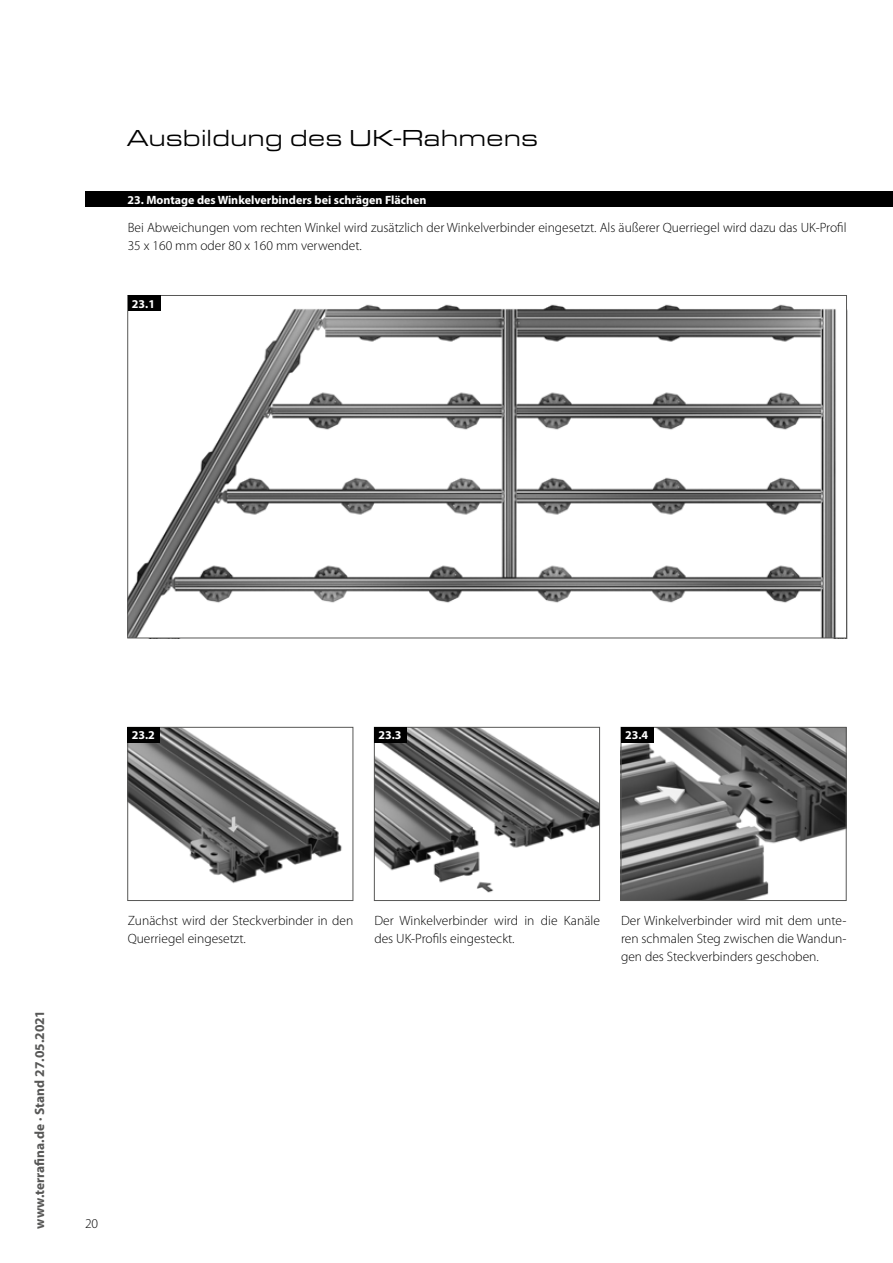
<style>
.page{position:relative;width:893px;height:1263px;background:#fff}
.page>*{position:absolute;margin:0;border:0;box-sizing:border-box;transform-origin:0 0}
.t1{font:24px "Eurostile Extended Roman DTC";color:#000}
.t2{font:300 13.5px/18px "Myriad Pro";color:#000}
.t3{font:700 13.5px "Myriad Pro";color:#575756}
.t4{font:700 12px "Myriad Pro";color:#fff}
</style>
<div class="page">
<div style="left:85px;top:191px;width:808px;height:16px;background:#000"></div>
<img style="left:130px;top:297px;width:706px;height:339px">
<div style="left:128px;top:296px;width:32px;height:15px;background:#000"></div>
<img style="left:130px;top:729px;width:212px;height:155px">
<div style="left:128px;top:727px;width:225px;height:174px;border:1px solid #575756"></div>
<img style="left:376px;top:729px;width:222px;height:164px">
<div style="left:374px;top:727px;width:226px;height:174px;border:1px solid #575756"></div>
<img style="left:623px;top:729px;width:221px;height:170px">
<div style="left:621px;top:727px;width:225px;height:174px;border:1px solid #575756"></div>
<div style="left:128px;top:727px;width:32px;height:16px;background:#000"></div>
<div style="left:374px;top:727px;width:33px;height:16px;background:#000"></div>
<div style="left:621px;top:727px;width:32px;height:16px;background:#000"></div>
<h1 class="t1" style="left:128px;top:126px;width:412px">Ausbildung des UK-Rahmens</h1>
<p class="t4" style="left:128px;top:192px;width:301px">23. Montage des Winkelverbinders bei schrägen Flächen</p>
<p class="t2" style="left:128px;top:219px;width:720px">Bei Abweichungen vom rechten Winkel wird zusätzlich der Winkelverbinder eingesetzt. Als äußerer Querriegel wird dazu das UK-Profil<br>35 x 160 mm oder 80 x 160 mm verwendet.</p>
<p class="t4" style="left:132px;top:296px;width:25px">23.1</p>
<p class="t4" style="left:132px;top:727px;width:25px">23.2</p>
<p class="t4" style="left:378px;top:727px;width:25px">23.3</p>
<p class="t4" style="left:625px;top:727px;width:25px">23.4</p>
<p class="t3" style="left:31px;top:1229px;width:220px;rotate:-90deg">www.terrafina.de · Stand 27.05.2021</p>
<p class="t2" style="left:128px;top:912px;width:227px">Zunächst wird der Steckverbinder in den<br>Querriegel eingesetzt.</p>
<p class="t2" style="left:374px;top:912px;width:227px">Der Winkelverbinder wird in die Kanäle des UK-Profils eingesteckt.</p>
<p class="t2" style="left:621px;top:912px;width:227px;text-align:justify">Der Winkelverbinder wird mit dem unte&shy;ren schmalen Steg zwischen die Wandun&shy;gen des Steckverbinders geschoben.</p>
<p class="t2" style="left:85px;top:1215px;width:15px">20</p>
</div>
